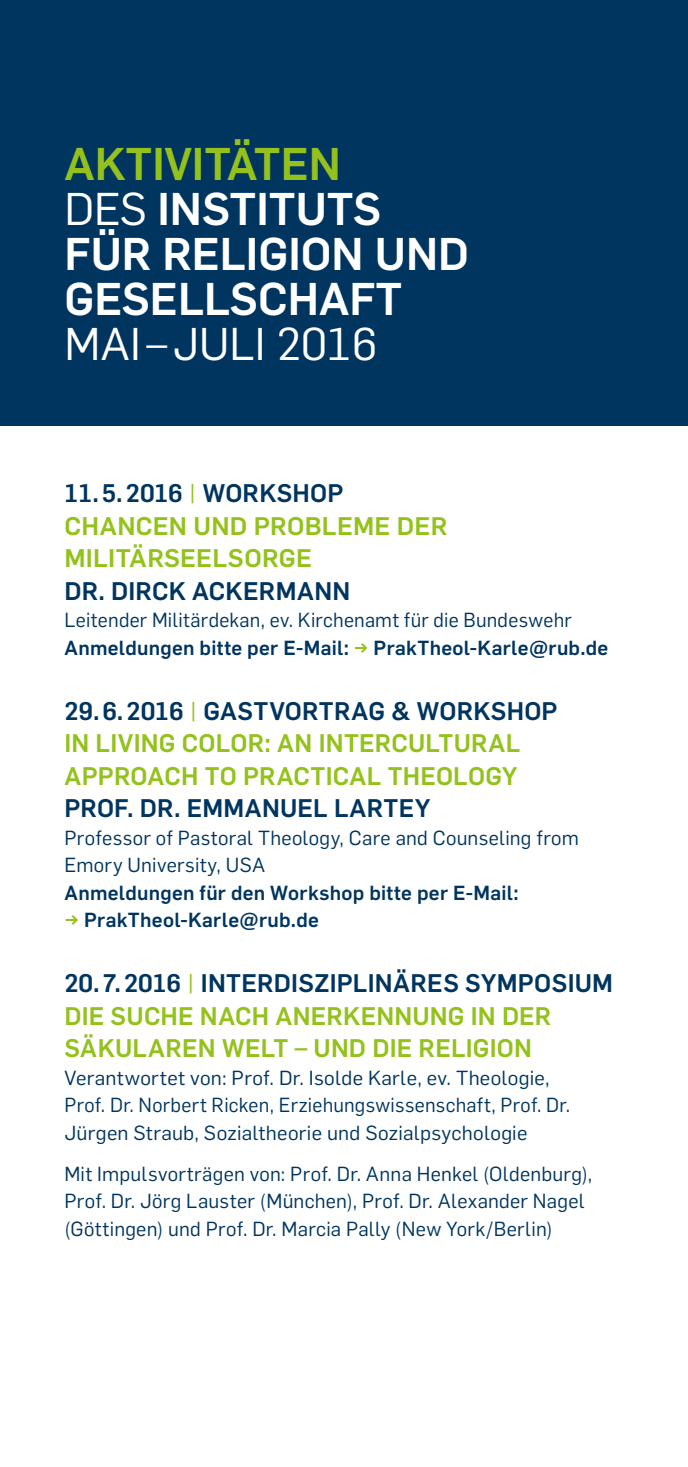
<style>
.page{position:relative;width:688px;height:1467px;background:#fff}
.page>*{position:absolute;margin:0;border:0;box-sizing:border-box;transform-origin:0 0}
.t1{font:700 45px/45px "Rub Flama";color:#fff}
.t2{font:45px "Rub Flama";color:#fff}
.t3{font:700 25px/32.5px "Rub Flama";letter-spacing:.01em;color:#94c11c}
.t4{font:700 25px "Rub Flama";letter-spacing:.005em;color:#003560}
.t5{font:20px/27.5px "Rub Flama";letter-spacing:.015em;color:#003560}
.t6{font:700 20px "Rub Flama";letter-spacing:.015em;color:#003560}
.s1{color:#94c11c}
.s2{font-weight:400}
.s3{color:#003560}
.s4{font-weight:700}
.s5{font-weight:700;color:#94c11c}
</style>
<div class="page">
<div style="left:0;top:0;width:687px;height:425px;background:#003560"></div>
<h1 class="t1" style="left:64px;top:138px;width:406px"><span class="s1">AKTIVITÄTEN<br></span><span class="s2">DES</span> INSTITUTS<br>FÜR RELIGION UND<br>GESELLSCHAFT</h1>
<h1 class="t2" style="left:64px;top:313px;width:314px">MAI –JULI 2016</h1>
<p class="t3" style="left:64px;top:475px;width:384px"><span class="s3">11.5.2016</span> <span class="s2">|</span> <span class="s3">WORKSHOP<br></span>CHANCEN UND PROBLEME DER<br>MILITÄRSEELSORGE</p>
<p class="t4" style="left:64px;top:573px;width:287px">DR. DIRCK ACKERMANN</p>
<p class="t5" style="left:64px;top:605px;width:545px">Leitender Militärdekan, ev. Kirchenamt für die Bundeswehr<br><span class="s4">Anmeldungen bitte per E-Mail:</span> <span class="s5">→</span> <span class="s4">PrakTheol-Karle@rub.de</span></p>
<p class="t3" style="left:64px;top:693px;width:494px"><span class="s3">29.6.2016</span> <span class="s2">|</span> <span class="s3">GASTVORTRAG &amp; WORKSHOP<br></span>IN LIVING COLOR: AN INTERCULTURAL<br>APPROACH TO PRACTICAL THEOLOGY</p>
<p class="t4" style="left:64px;top:790px;width:367px">PROF. DR. EMMANUEL LARTEY</p>
<p class="t5" style="left:64px;top:823px;width:516px">Professor of Pastoral Theology, Care and Counseling from<br>Emory University, USA</p>
<p class="t6" style="left:64px;top:878px;width:455px">Anmeldungen für den Workshop bitte per E-Mail:</p>
<p class="t6" style="left:64px;top:906px;width:256px"><span class="s1">→</span> PrakTheol-Karle@rub.de</p>
<p class="t3" style="left:64px;top:965px;width:550px"><span class="s3">20.7.2016</span> <span class="s2">|</span> <span class="s3">INTERDISZIPLINÄRES SYMPOSIUM<br></span>DIE SUCHE NACH ANERKENNUNG IN DER<br>SÄKULAREN WELT – UND DIE RELIGION</p>
<p class="t5" style="left:64px;top:1063px;width:507px">Verantwortet von: Prof. Dr. Isolde Karle, ev. Theologie,<br>Prof. Dr. Norbert Ricken, Erziehungswissenschaft, Prof. Dr.<br>Jürgen Straub, Sozialtheorie und Sozialpsychologie</p>
<p class="t5" style="left:64px;top:1159px;width:529px">Mit Impulsvorträgen von: Prof. Dr. Anna Henkel (Oldenburg),<br>Prof. Dr. Jörg Lauster (München), Prof. Dr. Alexander Nagel (Göttingen) und Prof. Dr. Marcia Pally (New York/Berlin)</p>
</div>
